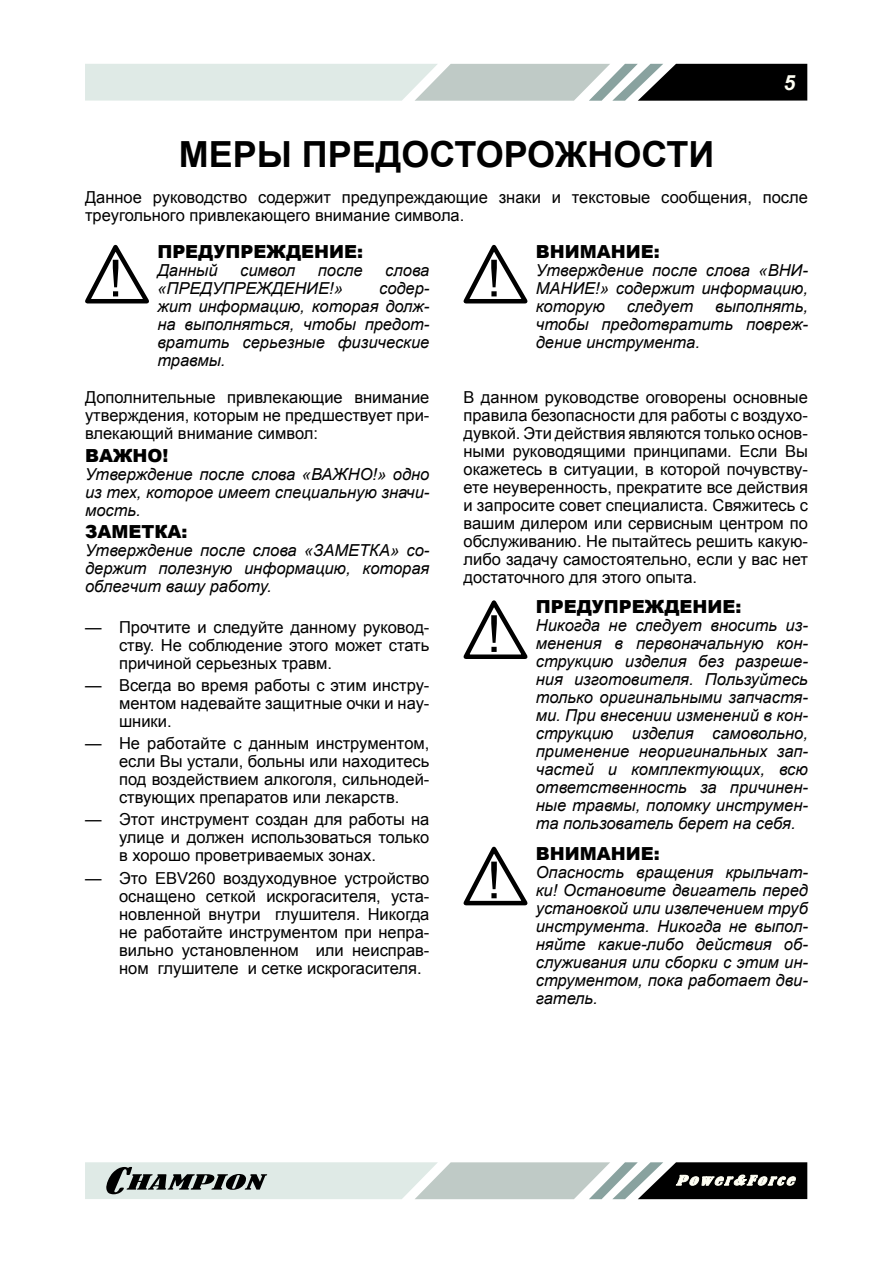
<style>
.page{position:relative;width:893px;height:1263px;background:#fff}
.page>*{position:absolute;margin:0;border:0;box-sizing:border-box;transform-origin:0 0}
.t1{font:700 36px "Arial";color:#000}
.t2{font:italic 700 21px "Arial";color:#fffff4}
.t3{font:900 18px "Arial";color:#000}
.t4{font:16.5px/18px "Arial";color:#000;text-align:justify}
.t5{font:italic 16.5px/18px "Arial";color:#000;text-align:justify}
</style>
<div class="page">
<svg style="left:85px;top:64px;width:722px;height:37px;background:#a9b2af"></svg>
<svg style="left:85px;top:1162px;width:722px;height:37px;background:#a3aba8"></svg>
<svg style="left:85px;top:244px;width:64px;height:60px"></svg>
<svg style="left:463px;top:244px;width:65px;height:60px"></svg>
<svg style="left:463px;top:600px;width:65px;height:59px"></svg>
<svg style="left:463px;top:846px;width:65px;height:60px"></svg>
<h1 class="t1" style="left:179px;top:130px;width:537px">МЕРЫ ПРЕДОСТОРОЖНОСТИ</h1>
<p class="t2" style="left:783px;top:70px;width:13px">5</p>
<p class="t4" style="left:85px;top:189px;width:724px">Данное руководство содержит предупреждающие знаки и текстовые сообщения, после треугольного привлекающего внимание символа.</p>
<p class="t3" style="left:157px;top:238px;width:207px">ПРЕДУПРЕЖДЕНИЕ:</p>
<p class="t5" style="left:157px;top:261px;width:62px">Данный</p>
<p class="t5" style="left:240px;top:261px;width:57px">символ</p>
<p class="t5" style="left:318px;top:261px;width:46px">после</p>
<p class="t5" style="left:385px;top:261px;width:46px">слова</p>
<p class="t5" style="left:157px;top:279px;width:187px">«ПРЕДУПРЕЖДЕНИЕ!»</p>
<p class="t5" style="left:157px;top:279px;width:274px;text-indent:222px">содер&shy;жит информацию, которая долж&shy;на выполняться, чтобы предот&shy;вратить серьезные физические травмы.</p>
<p class="t4" style="left:85px;top:389px;width:346px">Дополнительные привлекающие внимание утверждения, которым не предшествует при&shy;влекающий внимание символ:</p>
<p class="t3" style="left:85px;top:442px;width:85px">ВАЖНО!</p>
<p class="t5" style="left:85px;top:465px;width:346px">Утверждение после слова «ВАЖНО!» одно из тех, которое имеет специальную значи&shy;мость.</p>
<p class="t3" style="left:85px;top:519px;width:104px">ЗАМЕТКА:</p>
<p class="t5" style="left:85px;top:542px;width:346px">Утверждение после слова «ЗАМЕТКА» со&shy;держит полезную информацию, которая облегчит вашу работу.</p>
<p class="t4" style="left:119px;top:618px;width:312px;text-indent:-34px">— Прочтите и следуйте данному руковод&shy;ству. Не соблюдение этого может стать причиной серьезных травм.</p>
<p class="t4" style="left:119px;top:676px;width:312px;text-indent:-34px">— Всегда во время работы с этим инстру&shy;ментом надевайте защитные очки и нау&shy;шники.</p>
<p class="t4" style="left:119px;top:734px;width:312px;text-indent:-34px">— Не работайте с данным инструментом, если Вы устали, больны или находитесь под воздействием алкоголя, сильнодей&shy;ствующих препаратов или лекарств.</p>
<p class="t4" style="left:119px;top:811px;width:312px;text-indent:-34px">— Этот инструмент создан для работы на улице и должен использоваться только в хорошо проветриваемых зонах.</p>
<p class="t4" style="left:119px;top:869px;width:312px;text-indent:-34px">— Это EBV260 воздуходувное устройство оснащено сеткой искрогасителя, уста&shy;новленной внутри глушителя. Никогда не работайте инструментом при непра&shy;вильно установленном или неисправ&shy;ном глушителе и сетке искрогасителя.</p>
<p class="t3" style="left:536px;top:238px;width:125px">ВНИМАНИЕ:</p>
<p class="t5" style="left:536px;top:261px;width:274px">Утверждение после слова «ВНИ-МАНИЕ!» содержит информацию, которую</p>
<p class="t5" style="left:627px;top:297px;width:68px">следует</p>
<p class="t5" style="left:536px;top:297px;width:274px;text-indent:179px">выполнять, чтобы предотвратить повреж&shy;дение инструмента.</p>
<p class="t4" style="left:463px;top:389px;width:346px">В данном руководстве оговорены основные правила безопасности для работы с воздухо&shy;дувкой. Эти действия являются только основ&shy;ными руководящими принципами. Если Вы окажетесь в ситуации, в которой почувству&shy;ете неуверенность, прекратите все действия и запросите совет специалиста. Свяжитесь с вашим дилером или сервисным центром по обслуживанию. Не пытайтесь решить какую&shy;либо задачу самостоятельно, если у вас нет достаточного для этого опыта.</p>
<p class="t3" style="left:536px;top:594px;width:207px">ПРЕДУПРЕЖДЕНИЕ:</p>
<p class="t5" style="left:536px;top:617px;width:274px">Никогда не следует вносить из&shy;менения в первоначальную кон&shy;струкцию изделия без разреше&shy;ния изготовителя. Пользуйтесь только оригинальными запчастя&shy;ми. При внесении изменений в кон&shy;струкцию изделия самовольно, применение неоригинальных зап&shy;частей и комплектующих, всю ответственность за причинен&shy;ные травмы, поломку инструмен&shy;та пользователь берет на себя.</p>
<p class="t3" style="left:536px;top:840px;width:125px">ВНИМАНИЕ:</p>
<p class="t5" style="left:536px;top:863px;width:274px">Опасность вращения крыльчат&shy;ки! Остановите двигатель перед установкой или извлечением труб инструмента. Никогда не выпол&shy;няйте какие-либо действия об&shy;служивания или сборки с этим ин&shy;струментом, пока работает дви&shy;гатель.</p>
</div>
